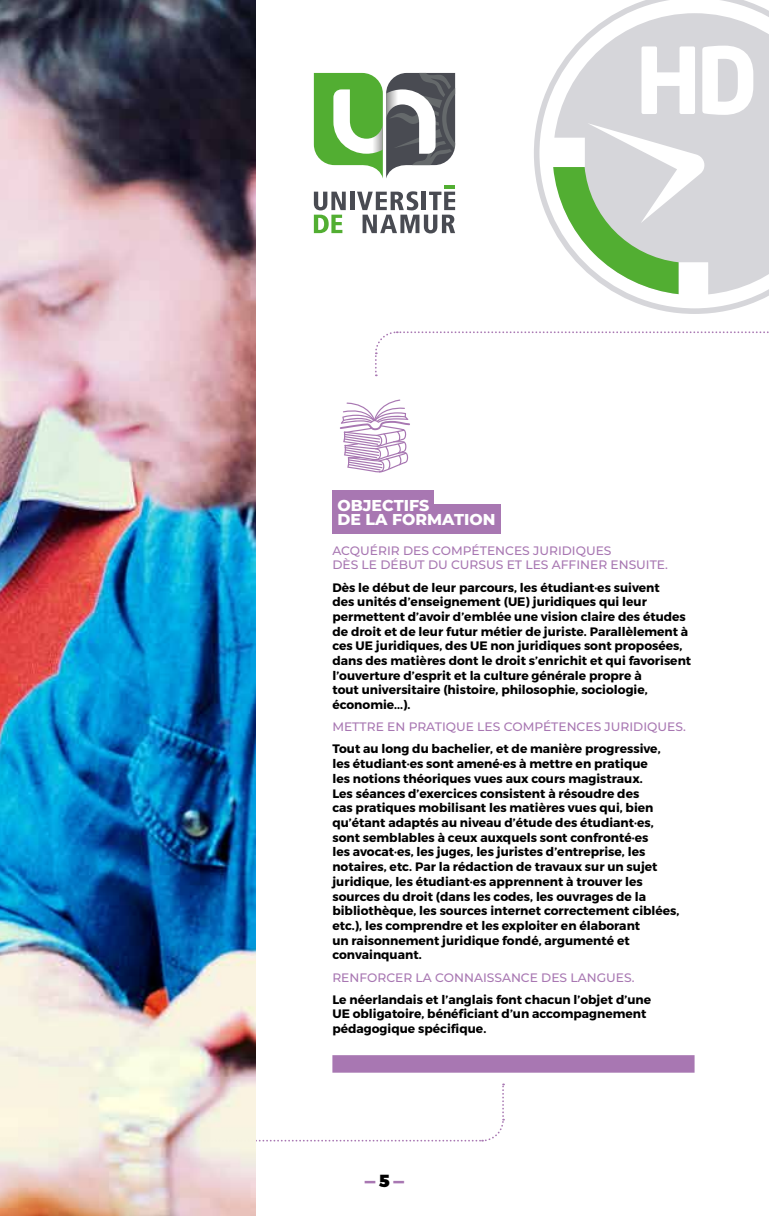
<style>
.page{position:relative;width:769px;height:1216px;background:#fff}
.page>*{position:absolute;margin:0;border:0;box-sizing:border-box;transform-origin:0 0}
.t1{font:900 17.5px "Montserrat";color:#a877b2}
.t2{font:800 15.75px/14px "Montserrat";color:#fff}
.t3{font:700 12.25px/14.7px "Montserrat";color:#000}
.t4{font:500 12.25px/14.7px "Montserrat";color:#a877b2}
.s1{color:#000}
</style>
<div class="page">
<svg style="left:255px;top:1082px;width:250px;height:60px"></svg>
<img style="left:0;top:0;width:255px;height:1215px">
<div style="left:332px;top:491px;width:102px;height:29px;background:#a877b2"></div>
<div style="left:332px;top:505px;width:168px;height:29px;background:#a877b2"></div>
<div style="left:332px;top:1055px;width:362px;height:17px;background:#a877b2"></div>
<svg style="left:340px;top:399px;width:70px;height:73px"></svg>
<svg style="left:375px;top:331px;width:394px;height:45px"></svg>
<hr style="left:350px;top:192px;width:4px;height:18px;background:#494b52">
<svg style="left:314px;top:192px;width:32px;height:41px"></svg>
<svg style="left:357px;top:185px;width:98px;height:48px"></svg>
<svg style="left:314px;top:73px;width:141px;height:105px"></svg>
<svg style="left:534px;top:0;width:235px;height:314px"></svg>
<svg style="left:554px;top:13px;width:215px;height:281px;fill:#d6d6da"></svg>
<svg style="left:553px;top:167px;width:125px;height:127px"></svg>
<p class="t2" style="left:337px;top:497px;width:160px">OBJECTIFS<br>DE LA FORMATION</p>
<p class="t4" style="left:332px;top:542px;width:337px">ACQUÉRIR DES COMPÉTENCES JURIDIQUES<br>DÈS LE DÉBUT DU CURSUS ET LES AFFINER ENSUITE.</p>
<p class="t3" style="left:332px;top:580px;width:360px">Dès le début de leur parcours, les étudiant·es suivent<br>des unités d’enseignement (UE) juridiques qui leur permettent d’avoir d’emblée une vision claire des études de droit et de leur futur métier de juriste. Parallèlement à ces UE juridiques, des UE non juridiques sont proposées, dans des matières dont le droit s’enrichit et qui favorisent l’ouverture d’esprit et la culture générale propre à<br>tout universitaire (histoire, philosophie, sociologie, économie...).</p>
<p class="t4" style="left:332px;top:719px;width:355px">METTRE EN PRATIQUE LES COMPÉTENCES JURIDIQUES.</p>
<p class="t3" style="left:332px;top:742px;width:349px">Tout au long du bachelier, et de manière progressive, les étudiant·es sont amené·es à mettre en pratique<br>les notions théoriques vues aux cours magistraux.<br>Les séances d’exercices consistent à résoudre des<br>cas pratiques mobilisant les matières vues qui, bien qu’étant adaptés au niveau d’étude des étudiant·es, sont semblables à ceux auxquels sont confronté·es<br>les avocat·es, les juges, les juristes d’entreprise, les notaires, etc. Par la rédaction de travaux sur un sujet juridique, les étudiant·es apprennent à trouver les sources du droit (dans les codes, les ouvrages de la bibliothèque, les sources internet correctement ciblées, etc.), les comprendre et les exploiter en élaborant<br>un raisonnement juridique fondé, argumenté et convainquant.</p>
<p class="t4" style="left:332px;top:969px;width:304px">RENFORCER LA CONNAISSANCE DES LANGUES.</p>
<p class="t3" style="left:332px;top:992px;width:320px">Le néerlandais et l’anglais font chacun l’objet d’une<br>UE obligatoire, bénéficiant d’un accompagnement pédagogique spécifique.</p>
<h1 class="t1" style="left:365px;top:1169px;width:41px">—<span class="s1">5</span>—</h1>
</div>
